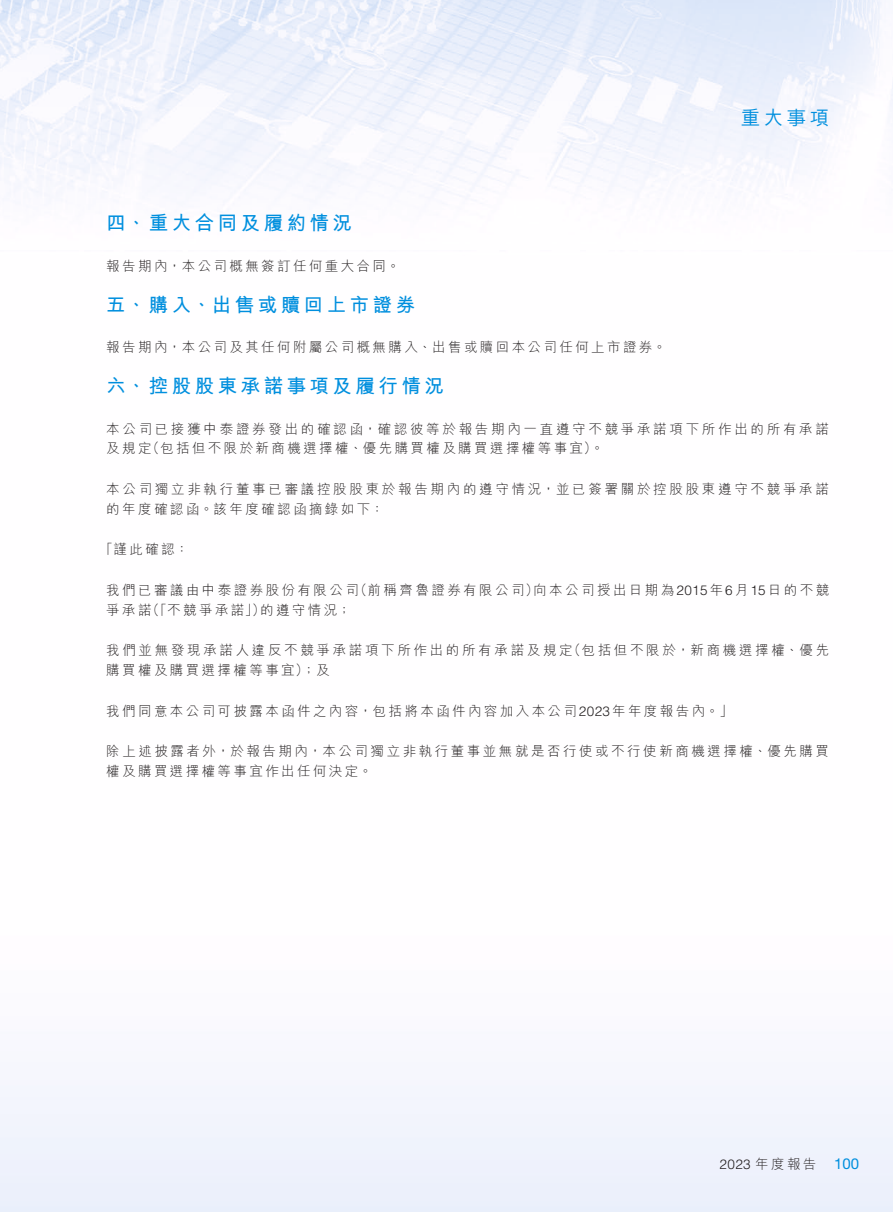
<style>
.page{position:relative;width:893px;height:1212px;background:#fff}
.page>*{position:absolute;margin:0;border:0;box-sizing:border-box;transform-origin:0 0}
._01_Heading_1{font:700 19.5px "M Hei HK";letter-spacing:.18em;color:#008fde}
.t1{font:500 19.5px "M Hei HK";color:#008fde}
._00_Body_text{font:300 13.5px/19.5px "M Hei HK";letter-spacing:.18em;color:#231f20}
._00_Body_text-2{font:300 13.5px/19.5px "M Hei HK";letter-spacing:.2em;color:#231f20}
.t2{font:300 13.5px "Helvetica LT Std";color:#231f20}
.s1{font-family:"Helvetica LT Std"}
.s2{font-family:"M Hei HK"}
.s3{font-family:"Helvetica Neue LT Std";font-weight:400;font-size:15px;color:#008fde}
</style>
<div class="page">
<img style="left:0;top:0;width:893px;height:1212px">
<h1 class="t1" style="left:741px;top:104px;width:90px">重大事項</h1>
<p class="_01_Heading_1" style="left:106px;top:209px;width:247px">四、重大合同及履約情況</p>
<p class="_00_Body_text" style="left:106px;top:256px;width:295px">報告期內，本公司概無簽訂任何重大合同。</p>
<p class="_01_Heading_1" style="left:106px;top:290px;width:310px">五、購入、出售或贖回上市證券</p>
<p class="_00_Body_text" style="left:106px;top:337px;width:561px">報告期內，本公司及其任何附屬公司概無購入、出售或贖回本公司任何上市證券。</p>
<p class="_01_Heading_1" style="left:106px;top:372px;width:339px">六、控股股東承諾事項及履行情況</p>
<p class="_00_Body_text-2" style="left:106px;top:419px;width:724px">本公司已接獲中泰證券發出的確認函，確認彼等於報告期內一直遵守不競爭承諾項下所作出的所有承諾及規定（包括但不限於新商機選擇權、優先購買權及購買選擇權等事宜）。</p>
<p class="_00_Body_text-2" style="left:106px;top:479px;width:724px">本公司獨立非執行董事已審議控股股東於報告期內的遵守情況，並已簽署關於控股股東遵守不競爭承諾的年度確認函。該年度確認函摘錄如下：</p>
<p class="_00_Body_text" style="left:100px;top:539px;width:90px">「謹此確認：</p>
<p class="_00_Body_text" style="left:106px;top:580px;width:724px">我們已審議由中泰證券股份有限公司（前稱齊魯證券有限公司）向本公司授出日期為<span class="s1">2015</span>年<span class="s1">6</span>月<span class="s1">15</span>日的不競爭承諾（「不競爭承諾」）的遵守情況；</p>
<p class="_00_Body_text-2" style="left:106px;top:640px;width:724px">我們並無發現承諾人違反不競爭承諾項下所作出的所有承諾及規定（包括但不限於，新商機選擇權、優先購買權及購買選擇權等事宜）；及</p>
<p class="_00_Body_text" style="left:106px;top:701px;width:628px">我們同意本公司可披露本函件之內容，包括將本函件內容加入本公司<span class="s1">2023</span>年年度報告內。」</p>
<p class="_00_Body_text" style="left:106px;top:741px;width:724px">除上述披露者外，於報告期內，本公司獨立非執行董事並無就是否行使或不行使新商機選擇權、優先購買權及購買選擇權等事宜作出任何決定。</p>
<p class="t2" style="left:720px;top:1156px;width:141px">2023 <span class="s2">年度報告</span> <span class="s3">100</span></p>
</div>
